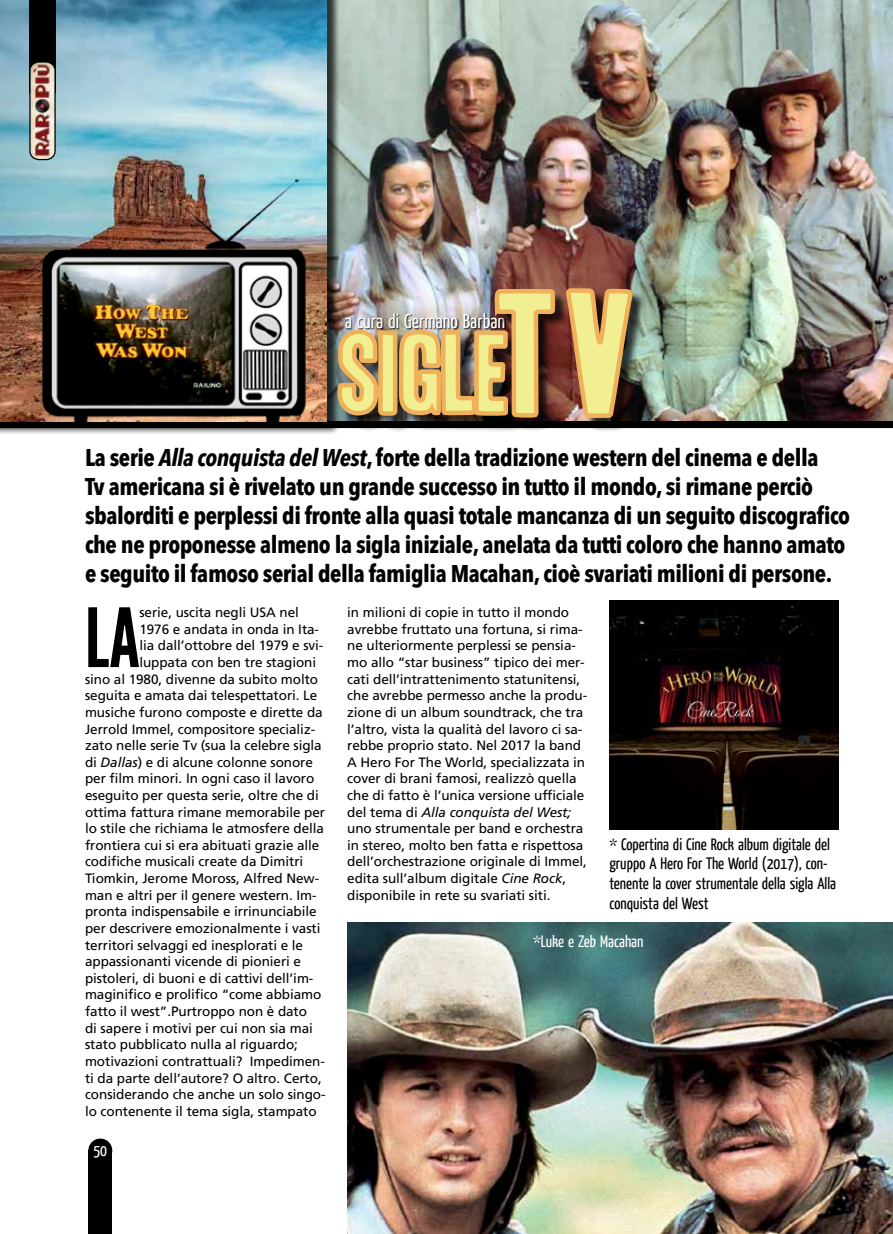
<style>
.page{position:relative;width:893px;height:1234px;background:#fff}
.page>*{position:absolute;margin:0;border:0;box-sizing:border-box;transform-origin:0 0}
.t1{font:81.3px "League Gothic";color:#000}
.t2{font:700 condensed 24px/29.1px "Avenir Next LT Pro";letter-spacing:-.02em;color:#000}
.t3{font:20.1px "Yanone Kaffeesatz";color:#fff}
.t4{font:16.5px/19.8px "Yanone Kaffeesatz";color:#000}
.t5{font:16.5px "Yanone Kaffeesatz";color:#fff}
.t6{font:13.5px/16.6px "Frutiger LT Std";letter-spacing:-.005em;color:#000}
.s1{font-style:italic}
</style>
<div class="page">
<div style="left:0;top:420px;width:893px;height:8px;background:#000"></div>
<img style="left:510px;top:0;width:383px;height:421px">
<div style="left:0;top:0;width:340px;height:435px;background:#000;opacity:.75"></div>
<img style="left:0;top:0;width:326px;height:421px">
<img style="left:38px;top:176px;width:269px;height:245px">
<img style="left:335px;top:0;width:175px;height:435px">
<div style="left:496px;top:290px;width:151px;height:142px;background:#000;opacity:.75"></div>
<img style="left:340px;top:286px;width:293px;height:134px">
<img style="left:609px;top:600px;width:229px;height:229px">
<img style="left:347px;top:922px;width:546px;height:311px">
<div style="left:88px;top:1138px;width:24px;height:24px;background:#000;border-radius:50%"></div>
<div style="left:88px;top:1149px;width:24px;height:84px;background:#000"></div>
<div style="left:29px;top:0;width:27px;height:92px;background:#000"></div>
<img style="left:30px;top:63px;width:25px;height:96px">
<div style="left:29px;top:61px;width:27px;height:99px;border:1px solid #000;border-radius:9px"></div>
<h3 class="t3" style="left:345px;top:308px;width:162px">a cura di Germano Barban</h3>
<p class="t2" style="left:85px;top:442px;width:767px">La serie <span class="s1">Alla conquista del West</span>, forte della tradizione western del cinema e della<br>Tv americana si è rivelato un grande successo in tutto il mondo, si rimane perciò sbalorditi e perplessi di fronte alla quasi totale mancanza di un seguito discografico che ne proponesse almeno la sigla iniziale, anelata da tutti coloro che hanno amato e seguito il famoso serial della famiglia Macahan, cioè svariati milioni di persone.</p>
<p class="t6" style="left:347px;top:605px;width:241px">in milioni di copie in tutto il mondo avrebbe fruttato una fortuna, si rima&shy;ne ulteriormente perplessi se pensia&shy;mo allo “star business” tipico dei mer&shy;cati dell’intrattenimento statunitensi, che avrebbe permesso anche la produ&shy;zione di un album soundtrack, che tra l’altro, vista la qualità del lavoro ci sa&shy;rebbe proprio stato. Nel 2017 la band A Hero For The World, specializzata in cover di brani famosi, realizzò quella che di fatto è l’unica versione ufficiale del tema di <span class="s1">Alla conquista del West; </span>uno strumentale per band e orchestra in stereo, molto ben fatta e rispettosa dell’orchestrazione originale di Immel, edita sull’album digitale <span class="s1">Cine Rock</span>, disponibile in rete su svariati siti.</p>
<p class="t5" style="left:533px;top:930px;width:112px">*Luke e Zeb Macahan</p>
<h1 class="t1" style="left:85px;top:589px;width:56px">LA</h1>
<p class="t6" style="left:139px;top:605px;width:161px">serie, uscita negli USA nel</p>
<p class="t6" style="left:139px;top:622px;width:181px">1976 e andata in onda in Ita-</p>
<p class="t6" style="left:139px;top:638px;width:185px">lia dall’ottobre del 1979 e svi-</p>
<p class="t6" style="left:139px;top:655px;width:178px">luppata con ben tre stagioni</p>
<p class="t6" style="left:85px;top:671px;width:235px">sino al 1980, divenne da subito molto</p>
<p class="t6" style="left:85px;top:688px;width:234px">seguita e amata dai telespettatori. Le</p>
<p class="t6" style="left:85px;top:705px;width:239px">musiche furono composte e dirette da</p>
<p class="t6" style="left:85px;top:721px;width:232px">Jerrold Immel, compositore specializ-</p>
<p class="t6" style="left:85px;top:738px;width:238px">zato nelle serie Tv (sua la celebre sigla</p>
<p class="t6" style="left:85px;top:755px;width:229px">di <span class="s1">Dallas</span>) e di alcune colonne sonore</p>
<p class="t6" style="left:85px;top:771px;width:231px">per film minori. In ogni caso il lavoro</p>
<p class="t6" style="left:85px;top:788px;width:235px">eseguito per questa serie, oltre che di</p>
<p class="t6" style="left:85px;top:804px;width:241px">ottima fattura rimane memorabile per</p>
<p class="t6" style="left:85px;top:821px;width:240px">lo stile che richiama le atmosfere della</p>
<p class="t6" style="left:85px;top:838px;width:236px">frontiera cui si era abituati grazie alle</p>
<p class="t6" style="left:85px;top:854px;width:220px">codifiche musicali create da Dimitri</p>
<p class="t6" style="left:85px;top:871px;width:236px">Tiomkin, Jerome Moross, Alfred New-</p>
<p class="t6" style="left:85px;top:887px;width:233px">man e altri per il genere western. Im-</p>
<p class="t6" style="left:85px;top:904px;width:233px">pronta indispensabile e irrinunciabile</p>
<p class="t6" style="left:85px;top:921px;width:237px">per descrivere emozionalmente i vasti</p>
<p class="t6" style="left:85px;top:937px;width:220px">territori selvaggi ed inesplorati e le</p>
<p class="t6" style="left:85px;top:954px;width:218px">appassionanti vicende di pionieri e</p>
<p class="t6" style="left:85px;top:970px;width:230px">pistoleri, di buoni e di cattivi dell’im-</p>
<p class="t6" style="left:85px;top:987px;width:238px">maginifico e prolifico “come abbiamo</p>
<p class="t6" style="left:85px;top:1004px;width:224px">fatto il west”.Purtroppo non è dato</p>
<p class="t6" style="left:85px;top:1020px;width:229px">di sapere i motivi per cui non sia mai</p>
<p class="t6" style="left:85px;top:1037px;width:215px">stato pubblicato nulla al riguardo;</p>
<p class="t6" style="left:85px;top:1053px;width:241px">motivazioni contrattuali? Impedimen-</p>
<p class="t6" style="left:85px;top:1070px;width:238px">ti da parte dell’autore? O altro. Certo,</p>
<p class="t6" style="left:85px;top:1087px;width:242px">considerando che anche un solo singo-</p>
<p class="t6" style="left:85px;top:1103px;width:233px">lo contenente il tema sigla, stampato</p>
<p class="t4" style="left:609px;top:833px;width:228px">* Copertina di Cine Rock album digitale del gruppo A Hero For The World (2017), con&shy;tenente la cover strumentale della sigla Alla conquista del West</p>
<p class="t5" style="left:93px;top:1139px;width:15px">50</p>
</div>
